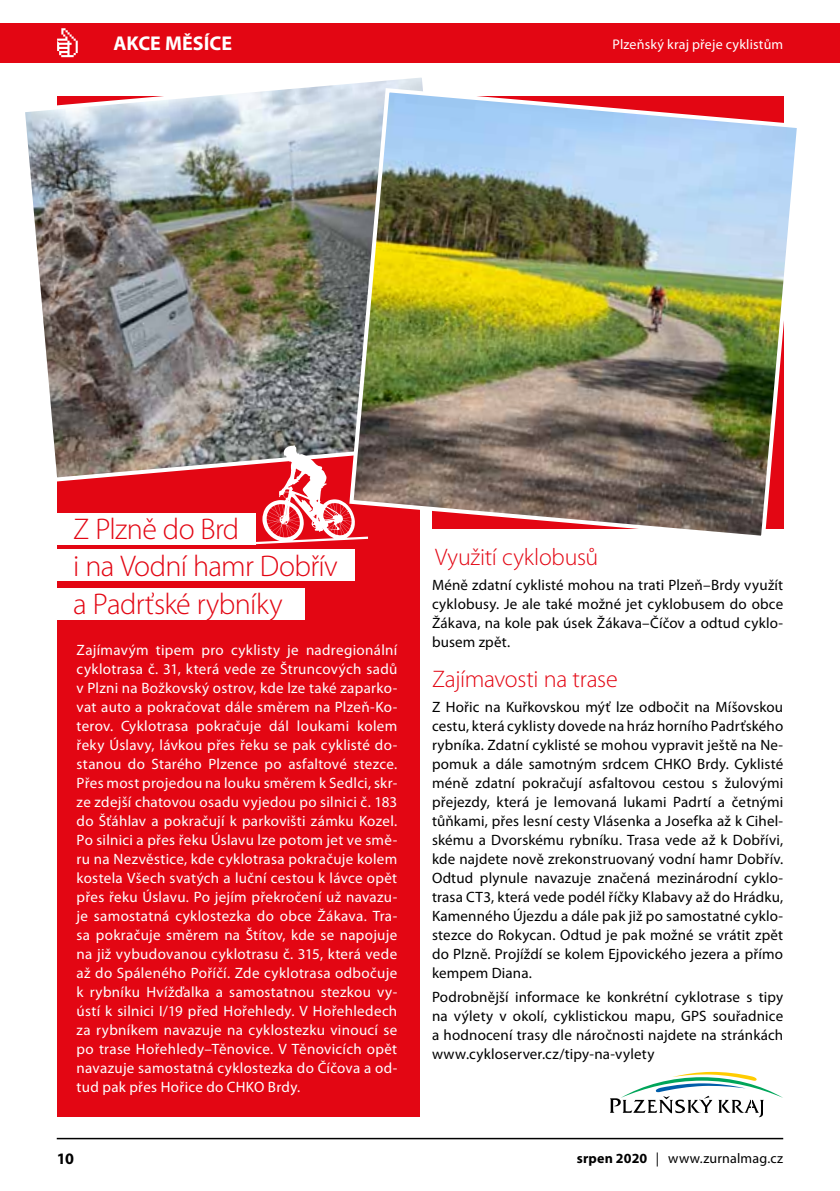
<style>
.page{position:relative;width:840px;height:1191px;background:#fff}
.page>*{position:absolute;margin:0;border:0;box-sizing:border-box;transform-origin:0 0}
.t1{font:300 30px/37.6px "Myriad Pro";letter-spacing:-.02em;color:#e30613}
.t2{font:300 24px "Myriad Pro";letter-spacing:-.01em;color:#e30613}
.t3{font:700 20px "Myriad Pro";color:#fff}
.t4{font:700 16px "Myriad Pro";color:#000}
.t5{font:15px/19px "Myriad Pro";letter-spacing:.02em;color:#fff;text-align:justify}
.t6{font:15px/19px "Myriad Pro";letter-spacing:.01em;color:#000;text-align:justify}
.t7{font:14px "Myriad Pro";letter-spacing:.01em;color:#000}
.t8{font:14px "Myriad Pro";letter-spacing:.01em;color:#fff}
.s1{font-weight:700}
</style>
<div class="page">
<hr style="left:57px;top:1137px;width:725px;height:2px;background:#000">
<div style="left:0;top:23px;width:839px;height:39px;background:#e30613"></div>
<svg style="left:57px;top:28px;width:21px;height:29px"></svg>
<div style="left:57px;top:96px;width:363px;height:1021px;background:#e30613"></div>
<div style="left:43px;top:513px;width:213px;height:31px;background:#fff"></div>
<div style="left:43px;top:550px;width:311px;height:31px;background:#fff"></div>
<div style="left:43px;top:588px;width:261px;height:31px;background:#fff"></div>
<img style="left:25px;top:77px;width:398px;height:405px">
<img style="left:347px;top:86px;width:450px;height:450px">
<svg style="left:610px;top:1071px;width:172px;height:46px"></svg>
<svg style="left:255px;top:445px;width:113px;height:100px"></svg>
<h3 class="t3" style="left:113px;top:30px;width:120px">AKCE MĚSÍCE</h3>
<p class="t8" style="left:612px;top:35px;width:172px">Plzeňský kraj přeje cyklistům</p>
<h1 class="t1" style="left:73px;top:509px;width:266px">Z Plzně do Brd<br>i na Vodní hamr Dobřív a Padrťské rybníky</h1>
<p class="t5" style="left:77px;top:640px;width:322px">Zajímavým tipem pro cyklisty je nadregionální cyklotrasa č. 31, která vede ze Štruncových sadů v Plzni na Božkovský ostrov, kde lze také zaparko&shy;vat auto a pokračovat dále směrem na Plzeň-Ko&shy;terov. Cyklotrasa pokračuje dál loukami kolem řeky Úslavy, lávkou přes řeku se pak cyklisté do&shy;stanou do Starého Plzence po asfaltové stezce.<br>Přes most projedou na louku směrem k Sedlci, skr&shy;ze zdejší chatovou osadu vyjedou po silnici č. 183 do Šťáhlav a pokračují k parkovišti zámku Kozel.<br>Po silnici a přes řeku Úslavu lze potom jet ve smě&shy;ru na Nezvěstice, kde cyklotrasa pokračuje kolem kostela Všech svatých a luční cestou k lávce opět přes řeku Úslavu. Po jejím překročení už navazu&shy;je samostatná cyklostezka do obce Žákava. Tra&shy;sa pokračuje směrem na Štítov, kde se napojuje na již vybudovanou cyklotrasu č. 315, která vede až do Spáleného Poříčí. Zde cyklotrasa odbočuje k rybníku Hvížďalka a samostatnou stezkou vy&shy;ústí k silnici I/19 před Hořehledy. V Hořehledech za rybníkem navazuje na cyklostezku vinoucí se po trase Hořehledy–Těnovice. V Těnovicích opět navazuje samostatná cyklostezka do Číčova a od&shy;tud pak přes Hořice do CHKO Brdy.</p>
<h2 class="t2" style="left:435px;top:542px;width:164px">Využití cyklobusů</h2>
<p class="t6" style="left:432px;top:575px;width:352px">Méně zdatní cyklisté mohou na trati Plzeň–Brdy využít cyklobusy. Je ale také možné jet cyklobusem do obce Žákava, na kole pak úsek Žákava–Číčov a odtud cyklo&shy;busem zpět.</p>
<h2 class="t2" style="left:432px;top:664px;width:187px">Zajímavosti na trase</h2>
<p class="t6" style="left:432px;top:696px;width:352px">Z Hořic na Kuřkovskou mýť lze odbočit na Míšovskou cestu, která cyklisty dovede na hráz horního Padrťského rybníka. Zdatní cyklisté se mohou vypravit ještě na Ne&shy;pomuk a dále samotným srdcem CHKO Brdy. Cyklisté méně zdatní pokračují asfaltovou cestou s žulovými přejezdy, která je lemovaná lukami Padrtí a četnými tůňkami, přes lesní cesty Vlásenka a Josefka až k Cihel&shy;skému a Dvorskému rybníku. Trasa vede až k Dobřívi, kde najdete nově zrekonstruovaný vodní hamr Dobřív.<br>Odtud plynule navazuje značená mezinárodní cyklo&shy;trasa CT3, která vede podél říčky Klabavy až do Hrádku, Kamenného Újezdu a dále pak již po samostatné cyklo&shy;stezce do Rokycan. Odtud je pak možné se vrátit zpět do Plzně. Projíždí se kolem Ejpovického jezera a přímo kempem Diana.</p>
<p class="t6" style="left:432px;top:987px;width:352px">Podrobnější informace ke konkrétní cyklotrase s tipy na výlety v okolí, cyklistickou mapu, GPS souřadnice a hodnocení trasy dle náročnosti najdete na stránkách www.cykloserver.cz/tipy-na-vylety</p>
<p class="t4" style="left:57px;top:1148px;width:19px">10</p>
<p class="t7" style="left:576px;top:1149px;width:208px"><span class="s1">srpen 2020</span> | www.zurnalmag.cz</p>
</div>
